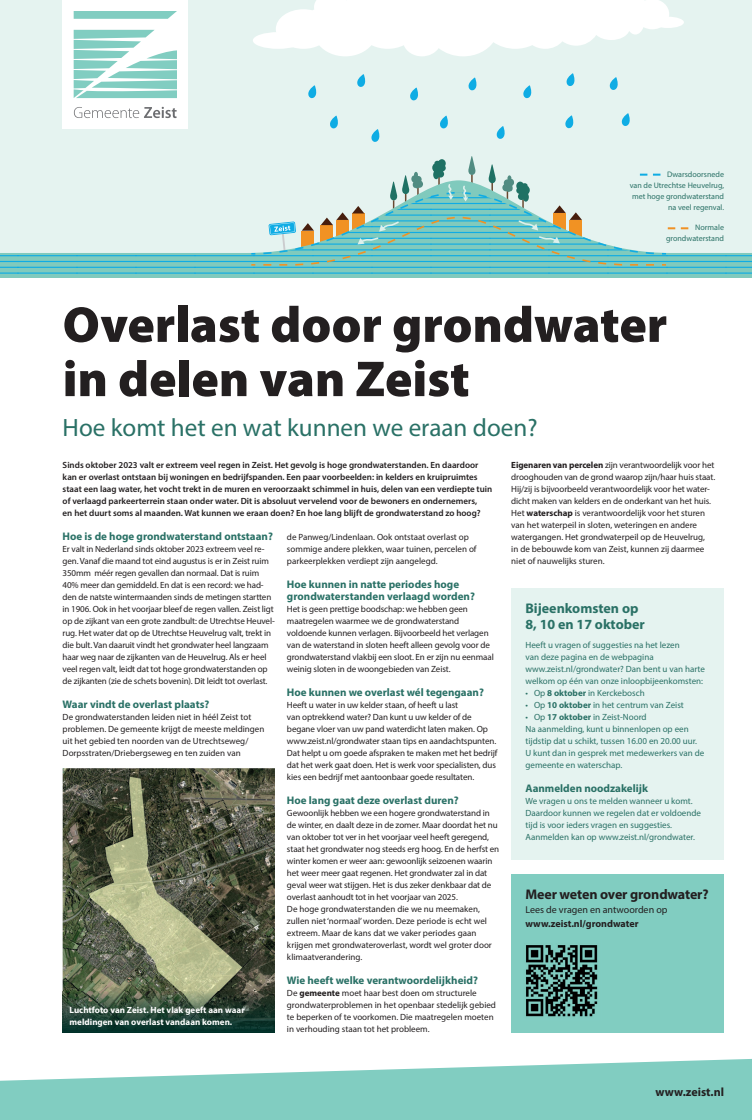
<style>
.page{position:relative;width:752px;height:1120px;background:#fff}
.page>*{position:absolute;margin:0;border:0;box-sizing:border-box;transform-origin:0 0}
.t1{font:900 50.8px/54.2px "Myriad Pro";color:#231f20}
.t2{font:25.1px "Myriad Pro";color:#2a7166}
.t3{font:700 14px/16px "Myriad Pro";color:#2a7166}
.t4{font:700 14px "Myriad Pro";letter-spacing:-.01em;color:#231f20}
.t5{font:700 12px "Myriad Pro";color:#231f20}
.t6{font:700 11px/12px "Myriad Pro";color:#2a7166}
.t7{font:10px "Myriad Pro";color:#231f20}
.t8{font:700 10px "Myriad Pro";color:#231f20}
.t9{font:9px/12px "Myriad Pro";letter-spacing:-.01em;color:#231f20}
.t10{font:9px/12px "Myriad Pro";color:#2a7166}
.t11{font:600 9px/12px "Myriad Pro";color:#231f20}
.t12{font:700 9px/12px "Myriad Pro";color:#fff}
.t13{font:8px/11px "Myriad Pro";color:#2a7166;text-align:right}
.s1{font-weight:700}
</style>
<div class="page">
<div style="left:0;top:0;width:751px;height:278px;background:#e5f3f0"></div>
<svg style="left:0;top:227px;width:751px;height:51px"></svg>
<svg style="left:440px;top:116px;width:8px;height:13px"></svg>
<svg style="left:410px;top:88px;width:8px;height:13px"></svg>
<svg style="left:371px;top:129px;width:9px;height:13px"></svg>
<svg style="left:330px;top:116px;width:8px;height:13px"></svg>
<svg style="left:308px;top:85px;width:9px;height:14px"></svg>
<svg style="left:357px;top:74px;width:8px;height:13px"></svg>
<svg style="left:468px;top:77px;width:9px;height:14px"></svg>
<svg style="left:496px;top:126px;width:9px;height:13px"></svg>
<svg style="left:523px;top:85px;width:8px;height:14px"></svg>
<svg style="left:565px;top:115px;width:8px;height:14px"></svg>
<svg style="left:566px;top:73px;width:9px;height:13px"></svg>
<svg style="left:621px;top:113px;width:9px;height:13px"></svg>
<svg style="left:609px;top:77px;width:9px;height:13px"></svg>
<svg style="left:276px;top:0;width:393px;height:56px"></svg>
<div style="left:253px;top:32px;width:50px;height:17px;background:#fff;border-radius:50%"></div>
<div style="left:651px;top:17px;width:32px;height:11px;background:#fff;border-radius:50%"></div>
<div style="left:511px;top:588px;width:212px;height:272px;background:#e5f3f0"></div>
<div style="left:511px;top:874px;width:212px;height:158px;background:#81cdc1"></div>
<div style="left:63px;top:0;width:125px;height:129px;background:#fff"></div>
<svg style="left:74px;top:107px;width:102px;height:11px"></svg>
<svg style="left:74px;top:11px;width:103px;height:8px"></svg>
<svg style="left:74px;top:30px;width:103px;height:68px"></svg>
<svg style="left:0;top:1059px;width:751px;height:61px;fill:#81cdc1"></svg>
<img style="left:63px;top:768px;width:212px;height:223px">
<img style="left:63px;top:991px;width:212px;height:41px">
<svg style="left:249px;top:156px;width:439px;height:110px"></svg>
<img style="left:526px;top:945px;width:72px;height:72px">
<p class="t13" style="left:629px;top:168px;width:96px">Dwarsdoorsnede<br>van de Utrechtse Heuvelrug, met hoge grondwaterstand na veel regenval.</p>
<p class="t13" style="left:665px;top:222px;width:59px">Normale grondwaterstand</p>
<h1 class="t1" style="left:63px;top:296px;width:606px">Overlast door grondwater in delen van Zeist</h1>
<h2 class="t2" style="left:63px;top:412px;width:476px">Hoe komt het en wat kunnen we eraan doen?</h2>
<p class="t11" style="left:63px;top:459px;width:431px">Sinds oktober 2023 valt er extreem veel regen in Zeist. Het gevolg is hoge grondwaterstanden. En daardoor kan er overlast ontstaan bij woningen en bedrijfspanden. Een paar voorbeelden: in kelders en kruipruimtes staat een laag water, het vocht trekt in de muren en veroorzaakt schimmel in huis, delen van een verdiepte tuin of verlaagd parkeerterrein staan onder water. Dit is absoluut vervelend voor de bewoners en ondernemers,<br>en het duurt soms al maanden. Wat kunnen we eraan doen? En hoe lang blijft de grondwaterstand zo hoog?</p>
<p class="t6" style="left:63px;top:530px;width:212px">Hoe is de hoge grondwaterstand ontstaan?</p>
<p class="t9" style="left:63px;top:543px;width:213px">Er valt in Nederland sinds oktober 2023 extreem veel re&shy;gen. Vanaf die maand tot eind augustus is er in Zeist ruim 350mm méér regen gevallen dan normaal. Dat is ruim 40% meer dan gemiddeld. En dat is een record: we had&shy;den de natste wintermaanden sinds de metingen startten in 1906. Ook in het voorjaar bleef de regen vallen. Zeist ligt op de zijkant van een grote zandbult: de Utrecht se Heuvel&shy;rug. Het water dat op de Utrechtse Heuvelrug valt, trekt in die bult. Van daaruit vindt het grondwater heel langzaam haar weg naar de zijkanten van de Heuvelrug. Als er heel veel regen valt, leidt dat tot hoge grondwaterstanden op de zijkanten (zie de schets bovenin). Dit leidt tot overlast.</p>
<p class="t6" style="left:63px;top:698px;width:148px">Waar vindt de overlast plaats?</p>
<p class="t9" style="left:63px;top:711px;width:203px">De grondwaterstanden leiden niet in héél Zeist tot problemen. De gemeente krijgt de meeste meldingen uit het gebied ten noorden van de Utrechtseweg/ Dorpsstraten/Driebergseweg en ten zuiden van</p>
<p class="t9" style="left:287px;top:531px;width:191px">de Panweg/Lindenlaan. Ook ontstaat overlast op sommige andere plekken, waar tuinen, percelen of parkeerplekken verdiept zijn aangelegd.</p>
<p class="t6" style="left:287px;top:578px;width:189px">Hoe kunnen in natte periodes hoge grondwaterstanden verlaagd worden?</p>
<p class="t9" style="left:287px;top:603px;width:208px">Het is geen prettige boodschap: we hebben geen maatregelen waarmee we de grondwaterstand voldoende kunnen verlagen. Bijvoorbeeld het verlagen van de waterstand in sloten heeft alleen gevolg voor de grondwaterstand vlakbij een sloot. En er zijn nu eenmaal weinig sloten in de woongebieden van Zeist.</p>
<p class="t6" style="left:287px;top:686px;width:198px">Hoe kunnen we overlast wél tegengaan?</p>
<p class="t9" style="left:287px;top:699px;width:212px">Heeft u water in uw kelder staan, of heeft u last<br>van optrekkend water? Dan kunt u uw kelder of de begane vloer van uw pand waterdicht laten maken. Op www.zeist.nl/grondwater staan tips en aandachts punten.<br>Dat helpt u om goede afspraken te maken met het bedrijf dat het werk gaat doen. Het is werk voor specialisten, dus kies een bedrijf met aantoonbaar goede resultaten.</p>
<p class="t6" style="left:287px;top:794px;width:173px">Hoe lang gaat deze overlast duren?</p>
<p class="t9" style="left:287px;top:807px;width:214px">Gewoonlijk hebben we een hogere grondwaterstand in de winter, en daalt deze in de zomer. Maar doordat het nu van oktober tot ver in het voorjaar veel heeft geregend, staat het grondwater nog steeds erg hoog. En de herfst en winter komen er weer aan: gewoonlijk seizoenen waarin het weer meer gaat regenen. Het grondwater zal in dat geval weer wat stijgen. Het is dus zeker denkbaar dat de overlast aanhoudt tot in het voorjaar van 2025.<br>De hoge grondwaterstanden die we nu meemaken, zullen niet ‘normaal’ worden. Deze periode is echt wel extreem. Maar de kans dat we vaker periodes gaan krijgen met grondwateroverlast, wordt wel groter door klimaatverandering.</p>
<p class="t6" style="left:287px;top:974px;width:192px">Wie heeft welke verantwoordelijkheid?</p>
<p class="t9" style="left:287px;top:987px;width:210px">De <span class="s1">gemeente</span> moet haar best doen om structurele grondwaterproblemen in het openbaar stedelijk gebied te beperken of te voorkomen. Die maatregelen moeten in verhouding staan tot het probleem.</p>
<p class="t12" style="left:69px;top:1003px;width:177px">Luchtfoto van Zeist. Het vlak geeft aan waar meldingen van overlast vandaan komen.</p>
<p class="t9" style="left:511px;top:459px;width:205px"><span class="s1">Eigenaren van percelen</span> zijn verantwoordelijk voor het drooghouden van de grond waarop zijn/haar huis staat.<br>Hij/zij is bijvoorbeeld verantwoordelijk voor het water&shy;dicht maken van kelders en de onderkant van het huis.<br>Het <span class="s1">waterschap</span> is verantwoordelijk voor het sturen van het waterpeil in sloten, weteringen en andere watergangen. Het grondwaterpeil op de Heuvelrug,<br>in de bebouwde kom van Zeist, kunnen zij daarmee niet of nauwelijks sturen.</p>
<h3 class="t3" style="left:525px;top:600px;width:121px">Bijeenkomsten op<br>8, 10 en 17 oktober</h3>
<p class="t10" style="left:525px;top:639px;width:181px">Heeft u vragen of suggesties na het lezen<br>van deze pagina en de webpagina www.zeist.nl/grondwater? Dan bent u van harte welkom op één van onze inloopbijeenkomsten:</p>
<p class="t10" style="left:525px;top:687px;width:121px">• Op <span class="s1">8 oktober</span> in Kerckebosch</p>
<p class="t10" style="left:525px;top:699px;width:160px">• Op <span class="s1">10 oktober</span> in het centrum van Zeist</p>
<p class="t10" style="left:525px;top:711px;width:180px">• Op <span class="s1">17 oktober</span> in Zeist-Noord<br>Na aanmelding, kunt u binnenlopen op een tijdstip dat u schikt, tussen 16.00 en 20.00 uur.<br>U kunt dan in gesprek met medewerkers van de gemeente en waterschap.</p>
<p class="t6" style="left:525px;top:782px;width:124px">Aanmelden noodzakelijk</p>
<p class="t10" style="left:525px;top:795px;width:177px">We vragen u ons te melden wanneer u komt.<br>Daardoor kunnen we regelen dat er voldoende tijd is voor ieders vragen en suggesties.<br>Aanmelden kan op www.zeist.nl/grondwater.</p>
<h3 class="t4" style="left:525px;top:885px;width:185px">Meer weten over grondwater?</h3>
<p class="t7" style="left:525px;top:903px;width:143px">Lees de vragen en antwoorden op</p>
<p class="t8" style="left:525px;top:917px;width:114px">www.zeist.nl/grondwater</p>
<h3 class="t5" style="left:655px;top:1083px;width:70px">www.zeist.nl</h3>
</div>
